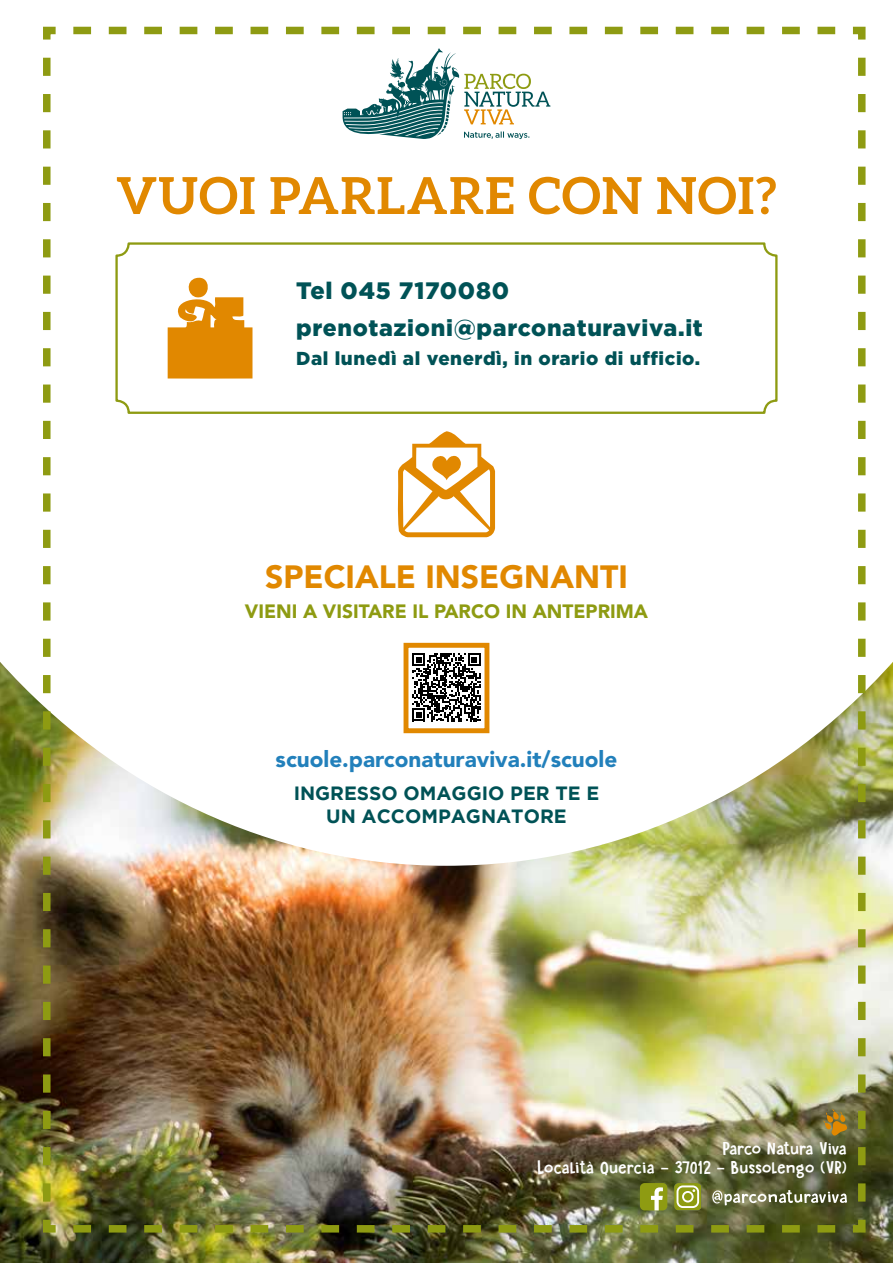
<style>
.page{position:relative;width:893px;height:1263px;background:#fff}
.page>*{position:absolute;margin:0;border:0;box-sizing:border-box;transform-origin:0 0}
.t1{font:700 51px "Aleo";letter-spacing:.02em;color:#e18800}
.t2{font:900 31.95px "Avenir";color:#e18800}
.t3{font:900 23.7px "Gotham";letter-spacing:.03em;color:#005256}
.t4{font:900 23.1px "Gotham";letter-spacing:.03em;color:#005256}
.t5{font:900 22.5px "Avenir";color:#2280bb}
.t6{font:700 19.2px/23px "Gotham";color:#005256;text-align:center}
.t7{font:900 19.2px "Avenir";color:#8e9b12}
.t8{font:900 18.75px "Gotham";letter-spacing:.03em;color:#005256}
.t9{font:16.35px/19.6px "Sugary Pancake";letter-spacing:-.03em;color:#fff;text-align:right;scale:.95 1}
</style>
<div class="page">
<img style="left:0;top:662px;width:893px;height:601px">
<img style="left:39px;top:26px;width:830px;height:1210px">
<h1 class="t1" style="left:116px;top:166px;width:662px">VUOI PARLARE CON NOI?</h1>
<h3 class="t3" style="left:296px;top:274px;width:214px">Tel 045 7170080</h3>
<h3 class="t4" style="left:296px;top:312px;width:408px">prenotazioni@parconaturaviva.it</h3>
<p class="t8" style="left:296px;top:346px;width:405px">Dal lunedì al venerdì, in orario di ufficio.</p>
<h2 class="t2" style="left:265px;top:553px;width:364px">SPECIALE INSEGNANTI</h2>
<p class="t7" style="left:245px;top:597px;width:405px">VIENI A VISITARE IL PARCO IN ANTEPRIMA</p>
<h3 class="t5" style="left:276px;top:743px;width:343px">scuole.parconaturaviva.it/scuole</h3>
<p class="t6" style="left:294px;top:781px;width:307px">INGRESSO OMAGGIO PER TE E<br>UN ACCOMPAGNATORE</p>
<p class="t9" style="left:537px;top:1138px;width:328px">Parco Natura Viva<br>Località Quercia - 37012 - Bussolengo (VR)</p>
</div>
